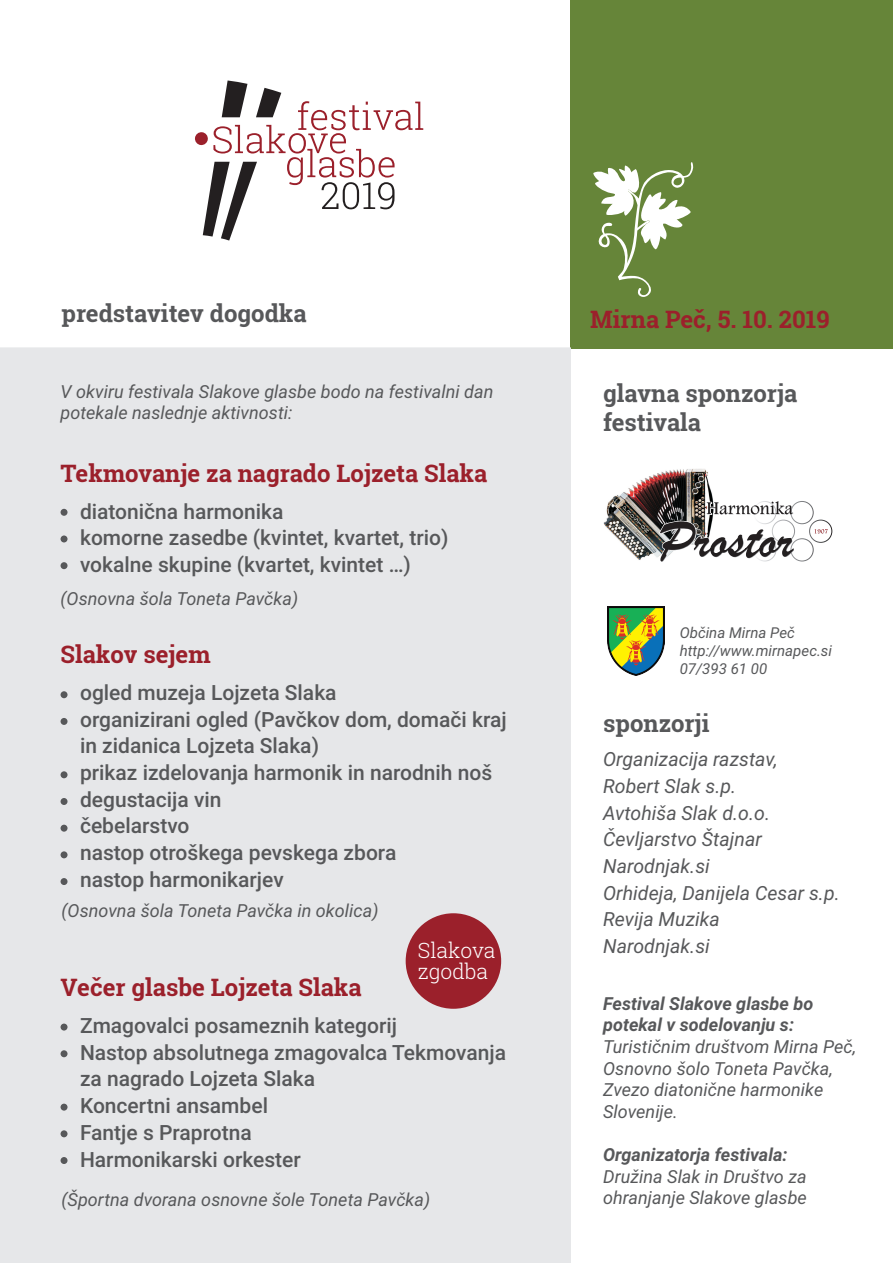
<style>
.page{position:relative;width:893px;height:1263px;background:#fff}
.page>*{position:absolute;margin:0;border:0;box-sizing:border-box;transform-origin:0 0}
.t1{font:700 24px "Roboto Slab";color:#9b202b}
.t2{font:700 24px/28.8px "Roboto Slab";color:#57585a}
.t3{font:500 21px/26.7px "Roboto";color:#57585a}
.t4{font:300 21px/21px "Roboto Slab";color:#fff}
.t5{font:italic 19.5px/26.7px "Roboto";color:#57585a}
.t6{font:italic 18px/21.6px "Roboto";color:#57585a}
.t7{font:italic 700 18px/21.6px "Roboto";color:#57585a}
.t8{font:italic 15px/18px "Roboto";color:#57585a}
</style>
<div class="page">
<div style="left:571px;top:0;width:322px;height:348px;background:#668539"></div>
<svg style="left:593px;top:162px;width:100px;height:135px"></svg>
<div style="left:0;top:347px;width:571px;height:916px;background:#e6e7e9"></div>
<div style="left:61px;top:509px;width:7px;height:7px;background:#57585a;border-radius:50%"></div>
<div style="left:61px;top:535px;width:7px;height:7px;background:#57585a;border-radius:50%"></div>
<div style="left:61px;top:562px;width:7px;height:7px;background:#57585a;border-radius:50%"></div>
<div style="left:61px;top:691px;width:7px;height:7px;background:#57585a;border-radius:50%"></div>
<div style="left:61px;top:718px;width:7px;height:7px;background:#57585a;border-radius:50%"></div>
<div style="left:61px;top:771px;width:7px;height:7px;background:#57585a;border-radius:50%"></div>
<div style="left:61px;top:798px;width:7px;height:7px;background:#57585a;border-radius:50%"></div>
<div style="left:61px;top:825px;width:7px;height:7px;background:#57585a;border-radius:50%"></div>
<div style="left:61px;top:851px;width:7px;height:7px;background:#57585a;border-radius:50%"></div>
<div style="left:61px;top:878px;width:7px;height:7px;background:#57585a;border-radius:50%"></div>
<div style="left:61px;top:1023px;width:7px;height:7px;background:#57585a;border-radius:50%"></div>
<div style="left:61px;top:1050px;width:7px;height:7px;background:#57585a;border-radius:50%"></div>
<div style="left:61px;top:1104px;width:7px;height:6px;background:#57585a;border-radius:50%"></div>
<div style="left:61px;top:1157px;width:7px;height:7px;background:#57585a;border-radius:50%"></div>
<div style="left:61px;top:1130px;width:7px;height:7px;background:#57585a;border-radius:50%"></div>
<div style="left:406px;top:913px;width:95px;height:96px;background:#9b202b;border-radius:50%"></div>
<img style="left:607px;top:606px;width:58px;height:70px">
<img style="left:603px;top:469px;width:230px;height:93px">
<svg style="left:203px;top:80px;width:220px;height:161px"></svg>
<div style="left:195px;top:132px;width:13px;height:13px;background:#9b202b;border-radius:6px"></div>
<p class="t2" style="left:62px;top:298px;width:247px">predstavitev dogodka</p>
<p class="t6" style="left:61px;top:380px;width:434px">V okviru festivala Slakove glasbe bodo na festivalni dan potekale naslednje aktivnosti:</p>
<p class="t1" style="left:61px;top:457px;width:428px">Tekmovanje za nagrado Lojzeta Slaka</p>
<p class="t3" style="left:80px;top:497px;width:370px">diatonična harmonika<br>komorne zasedbe (kvintet, kvartet, trio) vokalne skupine (kvartet, kvintet …)</p>
<p class="t6" style="left:61px;top:587px;width:239px">(Osnovna šola Toneta Pavčka)</p>
<p class="t1" style="left:61px;top:638px;width:152px">Slakov sejem</p>
<p class="t3" style="left:80px;top:678px;width:428px">ogled muzeja Lojzeta Slaka<br>organizirani ogled (Pavčkov dom, domači kraj in zidanica Lojzeta Slaka)<br>prikaz izdelovanja harmonik in narodnih noš degustacija vin<br>čebelarstvo<br>nastop otroškega pevskega zbora<br>nastop harmonikarjev</p>
<p class="t6" style="left:62px;top:899px;width:318px">(Osnovna šola Toneta Pavčka in okolica)</p>
<p class="t1" style="left:61px;top:971px;width:303px">Večer glasbe Lojzeta Slaka</p>
<p class="t4" style="left:418px;top:940px;width:79px">Slakova zgodba</p>
<p class="t3" style="left:80px;top:1011px;width:428px">Zmagovalci posameznih kategorij<br>Nastop absolutnega zmagovalca Tekmovanja za nagrado Lojzeta Slaka<br>Koncertni ansambel<br>Fantje s Praprotna<br>Harmonikarski orkester</p>
<p class="t6" style="left:62px;top:1188px;width:370px">(Športna dvorana osnovne šole Toneta Pavčka)</p>
<p class="t1" style="left:590px;top:303px;width:241px">Mirna Peč, 5. 10. 2019</p>
<p class="t2" style="left:603px;top:379px;width:196px">glavna sponzorja festivala</p>
<p class="t8" style="left:680px;top:623px;width:154px">Občina Mirna Peč http://www.mirnapec.si<br>07/393 61 00</p>
<p class="t2" style="left:603px;top:709px;width:108px">sponzorji</p>
<p class="t5" style="left:603px;top:745px;width:238px">Organizacija razstav,<br>Robert Slak s.p.<br>Avtohiša Slak d.o.o.<br>Čevljarstvo Štajnar<br>Narodnjak.si<br>Orhideja, Danijela Cesar s.p.<br>Revija Muzika<br>Narodnjak.si</p>
<p class="t7" style="left:603px;top:992px;width:212px">Festival Slakove glasbe bo potekal v sodelovanju s:</p>
<p class="t6" style="left:603px;top:1035px;width:255px">Turističnim društvom Mirna Peč,<br>Osnovno šolo Toneta Pavčka,<br>Zvezo diatonične harmonike<br>Slovenije.</p>
<p class="t7" style="left:603px;top:1143px;width:186px">Organizatorja festivala:</p>
<p class="t6" style="left:603px;top:1165px;width:205px">Družina Slak in Društvo za ohranjanje Slakove glasbe</p>
</div>
